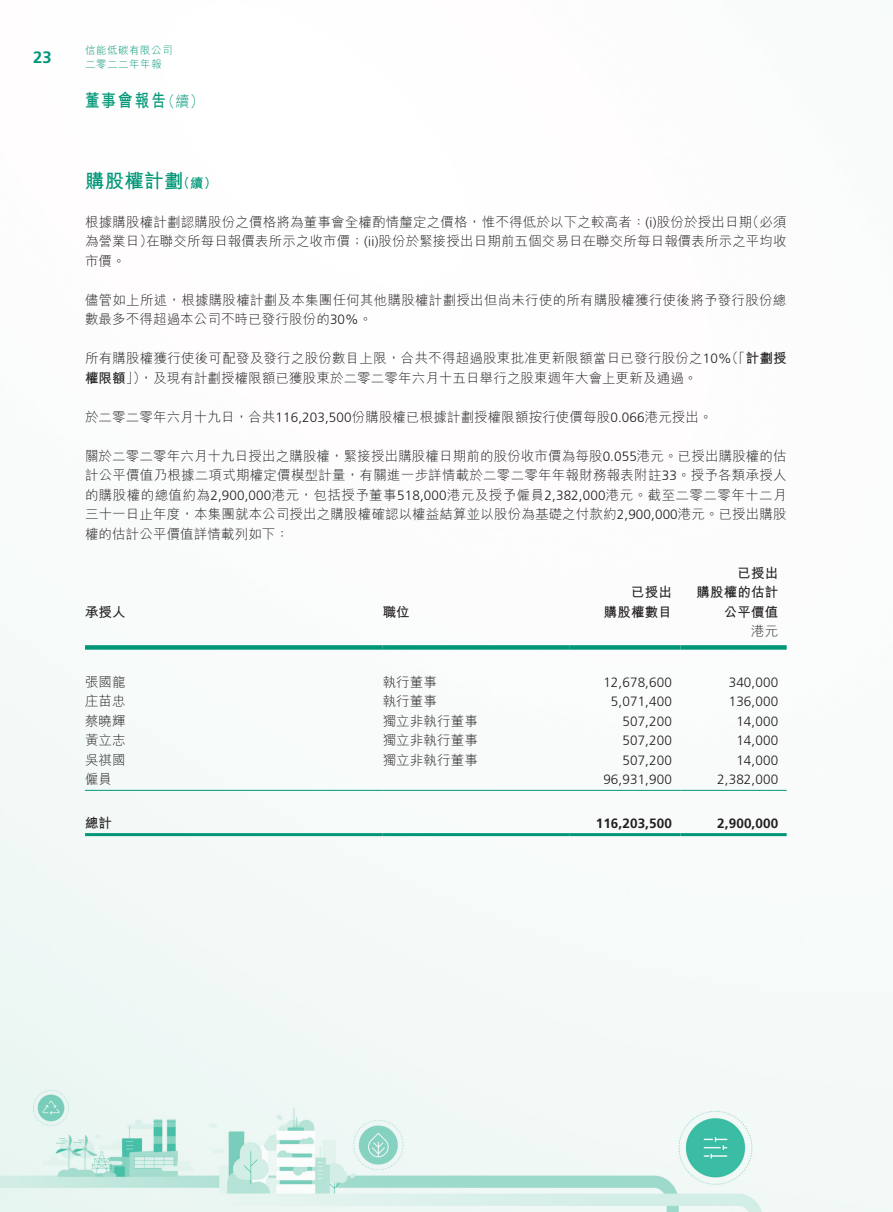
<style>
.page{position:relative;width:893px;height:1212px;background:#fff}
.page>*{position:absolute;margin:0;border:0;box-sizing:border-box;transform-origin:0 0}
.t1{font:700 19.5px "M Hei HK";letter-spacing:.01em;color:#009778}
.t2{font:700 18px "M Hei HK";letter-spacing:.155em;color:#009778;scale:.8 1}
.t3{font:700 16.5px "Frutiger LT Std";color:#009778}
.t4{font:300 15px "M Hei HK";color:#009778;scale:.94 1}
.t5{font:300 13.5px/19.5px "M Hei HK";letter-spacing:.01em;color:#231f20}
.t6{font:300 13.5px "Frutiger LT Std";letter-spacing:.01em;color:#231f20}
.t7{font:700 13.5px/19.5px "M Hei HK";letter-spacing:.01em;color:#231f20;text-align:right}
.t8{font:700 13.5px "Frutiger LT Std";letter-spacing:.01em;color:#231f20}
.t9{font:700 13.5px "M Hei HK";color:#009778}
.t10{font:300 10.5px "M Hei HK";letter-spacing:.05em;color:#009778}
.s1{font-family:"Frutiger LT Std"}
.s2{font-weight:300}
</style>
<div class="page">
<img style="left:0;top:664px;width:893px;height:548px">
<div style="left:85px;top:645px;width:298px;height:5px;background:#009778"></div>
<div style="left:383px;top:645px;width:187px;height:5px;background:#009778"></div>
<div style="left:570px;top:645px;width:110px;height:5px;background:#009778"></div>
<div style="left:680px;top:645px;width:107px;height:5px;background:#009778"></div>
<hr style="left:85px;top:790px;width:298px;height:1px;background:#009778">
<hr style="left:383px;top:790px;width:187px;height:1px;background:#009778">
<hr style="left:570px;top:790px;width:110px;height:1px;background:#009778">
<hr style="left:680px;top:790px;width:107px;height:1px;background:#009778">
<hr style="left:85px;top:833px;width:298px;height:3px;background:#009778">
<hr style="left:383px;top:833px;width:187px;height:3px;background:#009778">
<hr style="left:570px;top:833px;width:110px;height:3px;background:#009778">
<hr style="left:680px;top:833px;width:107px;height:3px;background:#009778">
<p class="t10" style="left:85px;top:45px;width:89px">信能低碳有限公司</p>
<p class="t3" style="left:33px;top:48px;width:20px">23</p>
<p class="t10" style="left:85px;top:58px;width:78px">二零二二年年報</p>
<h2 class="t2" style="left:85px;top:87px;width:103px">董事會報告</h2>
<p class="t4" style="left:161px;top:94px;width:47px">（續(</p>
<h1 class="t1" style="left:85px;top:166px;width:100px">購股權計劃</h1>
<p class="t9" style="left:177px;top:173px;width:42px">（續(</p>
<p class="t5" style="left:146px;top:212px;width:642px;text-indent:-61px">根據購股權計劃認購股份之價格將為董事會全權酌情釐定之價格，惟不得低於以下之較高者： <span class="s1">)i(</span> 股份於授出日期<br>在聯交所每日報價表所示之收市價；<span class="s1">( )i i</span> 股份於緊接授出日期前五個交易日在聯交所每日報價表所示之平均收</p>
<p class="t5" style="left:746px;top:212px;width:42px">（必須</p>
<p class="t5" style="left:85px;top:231px;width:69px">為營業日）市價。</p>
<p class="t5" style="left:85px;top:290px;width:703px">儘管如上所述，根據購股權計劃及本集團任何其他購股權計劃授出但尚未行使的所有購股權獲行使後將予發行股份總數最多不得超過本公司不時已發行股份的<span class="s1">30%</span>。</p>
<p class="t7" style="left:725px;top:348px;width:63px"><span class="s2">（「</span>計劃授</p>
<p class="t5" style="left:140px;top:348px;width:594px;text-indent:-55px">所有購股權獲行使後可配發及發行之股份數目上限，合共不得超過股東批准更新限額當日已發行股份之<span class="s1">10%</span>，及現有計劃授權限額已獲股東於二零二零年六月十五日舉行之股東週年大會上更新及通過。</p>
<p class="t7" style="left:85px;top:367px;width:63px">權限額<span class="s2">」）</span></p>
<p class="t5" style="left:85px;top:407px;width:629px">於二零二零年六月十九日，合共<span class="s1">116,203,500</span>份購股權已根據計劃授權限額按行使價每股<span class="s1">0.066</span>港元授出。</p>
<p class="t5" style="left:85px;top:446px;width:703px;text-align:justify">關於二零二零年六月十九日授出之購股權，緊接授出購股權日期前的股份收市價為每股<span class="s1">0.055</span>港元。已授出購股權的估計公平價值乃根據二項式期權定價模型計量，有關進一步詳情載於二零二零年年報財務報表附註<span class="s1">33</span>。授予各類承授人的購股權的總值約為<span class="s1">2,900,000</span>港元，包括授予董事<span class="s1">518,000</span>港元及授予僱員<span class="s1">2,382,000</span>港元。截至二零二零年十二月三十一日止年度，本集團就本公司授出之購股權確認以權益結算並以股份為基礎之付款約<span class="s1">2,900,000</span>港元。已授出購股權的估計公平價值詳情載列如下：</p>
<p class="t7" style="left:85px;top:601px;width:42px">承授人</p>
<p class="t7" style="left:383px;top:601px;width:29px">職位</p>
<p class="t7" style="left:604px;top:581px;width:69px">已授出<br>購股權數目</p>
<p class="t7" style="left:697px;top:562px;width:83px">已授出<br>購股權的估計公平價值</p>
<p class="t5" style="left:751px;top:621px;width:29px">港元</p>
<p class="t5" style="left:85px;top:672px;width:42px">張國龍</p>
<p class="t5" style="left:383px;top:672px;width:56px">執行董事</p>
<p class="t6" style="left:603px;top:675px;width:70px">12,678,600</p>
<p class="t6" style="left:729px;top:675px;width:51px">340,000</p>
<p class="t5" style="left:85px;top:691px;width:42px">庄苗忠</p>
<p class="t5" style="left:383px;top:691px;width:56px">執行董事</p>
<p class="t6" style="left:611px;top:694px;width:62px">5,071,400</p>
<p class="t6" style="left:729px;top:694px;width:51px">136,000</p>
<p class="t5" style="left:85px;top:711px;width:42px">蔡曉輝</p>
<p class="t5" style="left:383px;top:711px;width:97px">獨立非執行董事</p>
<p class="t6" style="left:622px;top:714px;width:51px">507,200</p>
<p class="t6" style="left:736px;top:714px;width:43px">14,000</p>
<p class="t5" style="left:85px;top:730px;width:42px">黃立志</p>
<p class="t5" style="left:383px;top:730px;width:97px">獨立非執行董事</p>
<p class="t6" style="left:622px;top:733px;width:51px">507,200</p>
<p class="t6" style="left:736px;top:733px;width:43px">14,000</p>
<p class="t5" style="left:85px;top:750px;width:42px">吳祺國</p>
<p class="t5" style="left:383px;top:750px;width:97px">獨立非執行董事</p>
<p class="t6" style="left:622px;top:753px;width:51px">507,200</p>
<p class="t6" style="left:736px;top:753px;width:43px">14,000</p>
<p class="t5" style="left:85px;top:769px;width:29px">僱員</p>
<p class="t6" style="left:603px;top:772px;width:70px">96,931,900</p>
<p class="t6" style="left:717px;top:772px;width:62px">2,382,000</p>
<p class="t7" style="left:85px;top:812px;width:29px">總計</p>
<p class="t8" style="left:596px;top:815px;width:78px">116,203,500</p>
<p class="t8" style="left:717px;top:815px;width:62px">2,900,000</p>
</div>
